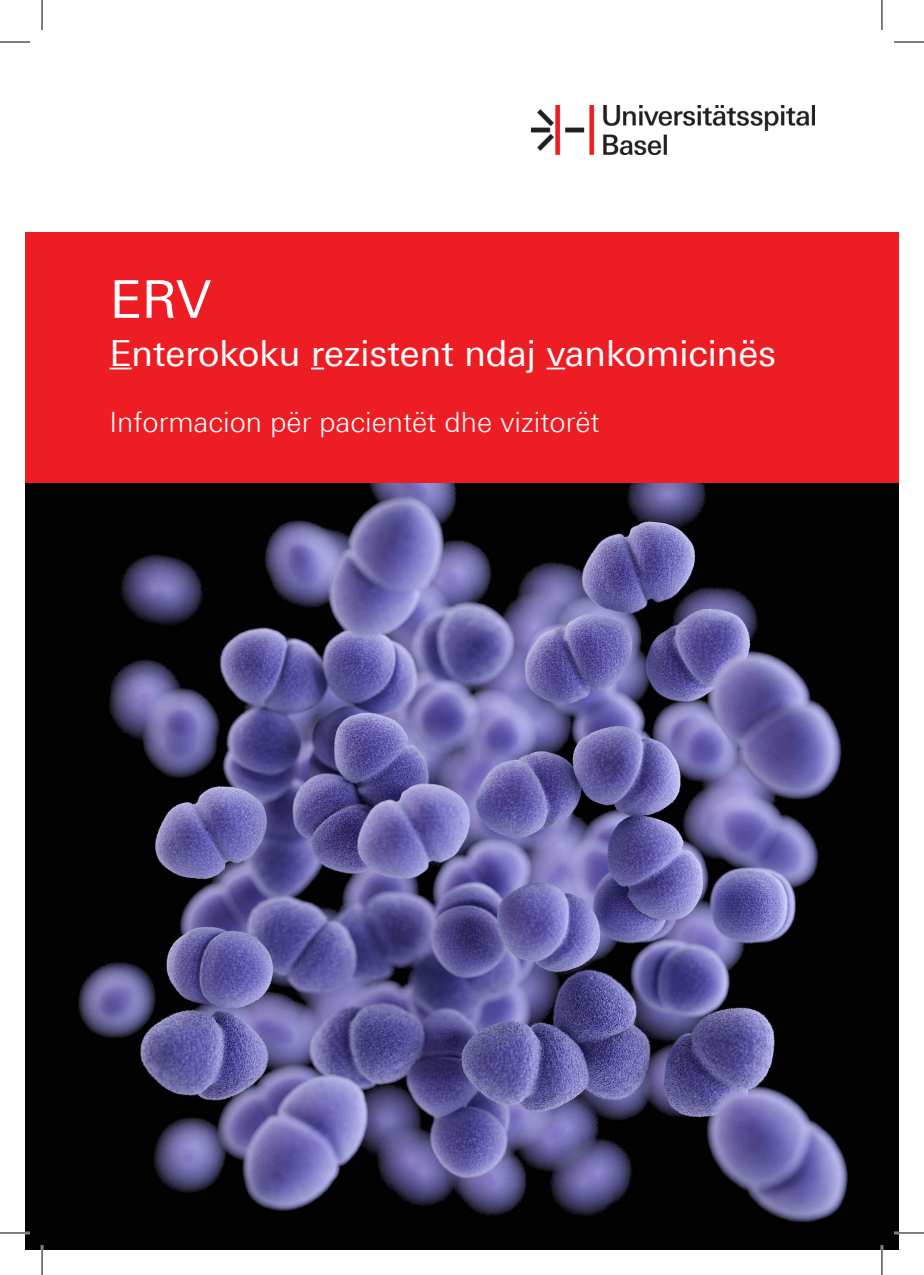
<style>
.page{position:relative;width:924px;height:1275px;background:#fff}
.page>*{position:absolute;margin:0;border:0;box-sizing:border-box;transform-origin:0 0}
.t1{font:52px "Linotype Univers 430";color:#fff}
.t2{font:36px "Linotype Univers 430";color:#fff}
.t3{font:300 28px "Linotype Univers 330";color:#fff}
</style>
<div class="page">
<img style="left:25px;top:483px;width:873px;height:767px">
<img style="left:531px;top:106px;width:283px;height:48px">
<div style="left:25px;top:232px;width:873px;height:251px;background:#ee1d23"></div>
<svg style="left:109px;top:368px;width:23px;height:1px"></svg>
<svg style="left:311px;top:368px;width:13px;height:1px"></svg>
<svg style="left:546px;top:368px;width:19px;height:1px"></svg>
<hr style="left:0;top:1231px;width:30px;height:3px;background:#fff">
<hr style="left:893px;top:1231px;width:30px;height:3px;background:#fff">
<hr style="left:41px;top:1245px;width:2px;height:30px;background:#fff">
<hr style="left:880px;top:1245px;width:2px;height:30px;background:#fff">
<hr style="left:0;top:42px;width:30px;height:1px;background:#000">
<hr style="left:893px;top:42px;width:30px;height:1px;background:#000">
<hr style="left:0;top:1232px;width:30px;height:1px;background:#000">
<hr style="left:893px;top:1232px;width:30px;height:1px;background:#000">
<hr style="left:42px;top:0;width:1px;height:30px;background:#000">
<hr style="left:42px;top:1245px;width:1px;height:30px;background:#000">
<hr style="left:881px;top:0;width:1px;height:30px;background:#000">
<hr style="left:881px;top:1245px;width:1px;height:30px;background:#000">
<p class="t1" style="left:109px;top:269px;width:103px">ERV</p>
<p class="t2" style="left:109px;top:332px;width:667px">Enterokoku rezistent ndaj vankomicinës</p>
<p class="t3" style="left:109px;top:405px;width:491px">Informacion për pacientët dhe vizitorët</p>
</div>
